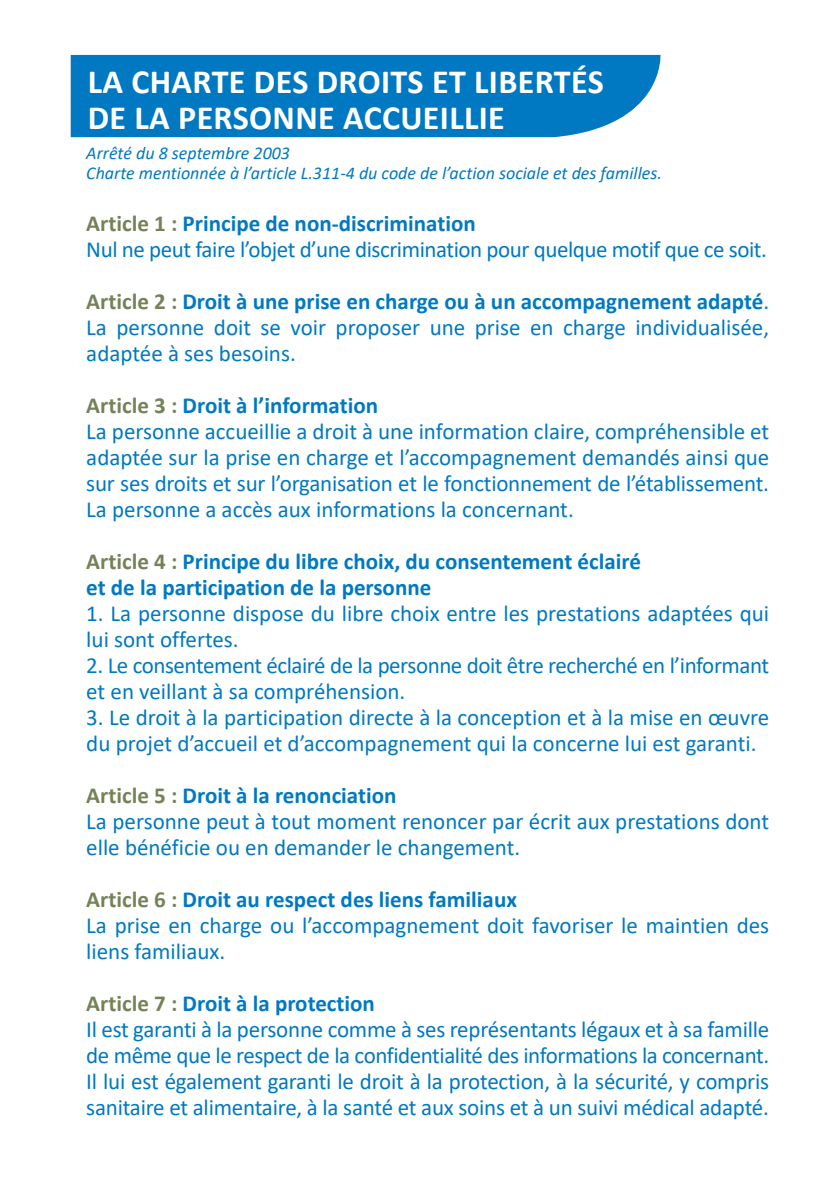
<style>
.page{position:relative;width:840px;height:1191px;background:#fff}
.page>*{position:absolute;margin:0;border:0;box-sizing:border-box;transform-origin:0 0}
.t1{font:700 34px/36px "Calibri";letter-spacing:.01em;color:#fff}
.t2{font:23px/26px "Calibri";letter-spacing:-.01em;color:#0079c2}
.t3{font:700 23px/26px "Calibri";color:#0079c2}
.t4{font:italic 18px/20px "Calibri";color:#0079c2}
.s1{font-weight:700;color:#758258}
.s2{font-weight:700}
.s3{color:#758258}
</style>
<div class="page">
<div style="left:71px;top:55px;width:590px;height:82px;background:#0079c2"></div>
<h1 class="t1" style="left:88px;top:63px;width:517px">LA CHARTE DES DROITS ET LIBERTÉS<br>DE LA PERSONNE ACCUEILLIE</h1>
<p class="t4" style="left:86px;top:142px;width:577px">Arrêté du 8 septembre 2003<br>Charte mentionnée à l’article L.311‐4 du code de l’action sociale et des familles.</p>
<p class="t2" style="left:86px;top:210px;width:681px"><span class="s1">Article 1 :</span> <span class="s2">Principe de non‐discrimination<br></span>Nul ne peut faire l’objet d’une discrimination pour quelque motif que ce soit.</p>
<p class="t2" style="left:86px;top:288px;width:684px;text-align:justify"><span class="s1">Article 2 :</span> <span class="s2">Droit à une prise en charge ou à un accompagnement adapté</span>.<br>La personne doit se voir proposer une prise en charge individualisée, adaptée à ses besoins.</p>
<p class="t2" style="left:86px;top:392px;width:684px"><span class="s1">Article 3 :</span> <span class="s2">Droit à l’information<br></span>La personne accueillie a droit à une information claire, compréhensible et adaptée sur la prise en charge et l’accompagnement demandés ainsi que sur ses droits et sur l’organisation et le fonctionnement de l’établissement.<br>La personne a accès aux informations la concernant.</p>
<p class="t3" style="left:86px;top:548px;width:556px"><span class="s3">Article 4 :</span> Principe du libre choix, du consentement éclairé et de la participation de la personne</p>
<p class="t2" style="left:86px;top:600px;width:684px">1. La personne dispose du libre choix entre les prestations adaptées qui lui sont offertes.</p>
<p class="t2" style="left:86px;top:652px;width:684px">2. Le consentement éclairé de la personne doit être recherché en l’informant et en veillant à sa compréhension.</p>
<p class="t2" style="left:86px;top:704px;width:684px">3. Le droit à la participation directe à la conception et à la mise en œuvre du projet d’accueil et d’accompagnement qui la concerne lui est garanti.</p>
<p class="t2" style="left:86px;top:782px;width:684px"><span class="s1">Article 5 :</span> <span class="s2">Droit à la renonciation<br></span>La personne peut à tout moment renoncer par écrit aux prestations dont elle bénéficie ou en demander le changement.</p>
<p class="t2" style="left:86px;top:886px;width:684px"><span class="s1">Article 6 :</span> <span class="s2">Droit au respect des liens familiaux<br></span>La prise en charge ou l’accompagnement doit favoriser le maintien des liens familiaux.</p>
<p class="t2" style="left:86px;top:990px;width:684px"><span class="s1">Article 7 :</span> <span class="s2">Droit à la protection<br></span>Il est garanti à la personne comme à ses représentants légaux et à sa famille de même que le respect de la confidentialité des informations la concernant.<br>Il lui est également garanti le droit à la protection, à la sécurité, y compris sanitaire et alimentaire, à la santé et aux soins et à un suivi médical adapté.</p>
</div>
